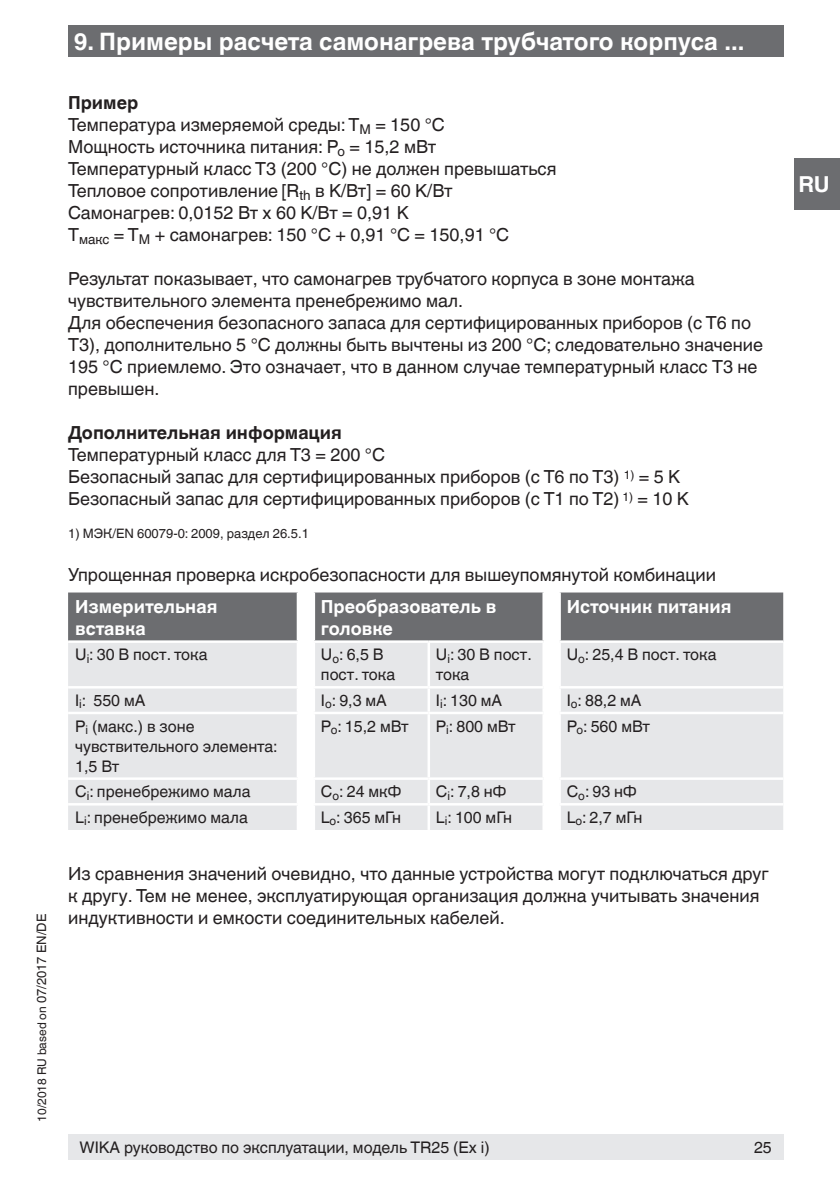
<style>
.page{position:relative;width:840px;height:1191px;background:#fff}
.page>*{position:absolute;margin:0;border:0;box-sizing:border-box;transform-origin:0 0}
.t1{font:700 24px "Helvetica World";color:#fff}
.t2{font:700 22px "Helvetica World";color:#fff}
.t3{font:18px/22px "Helvetica World";color:#231f20}
.t4{font:700 18px/22px "Helvetica World";color:#fff}
.t5{font:700 18px "Helvetica World";color:#231f20}
.t6{font:16px/20px "Helvetica World";color:#231f20}
.t7{font:13px "Helvetica World";color:#231f20}
.t8{font:12px "Helvetica World";color:#231f20}
.s1{font-size:13px}
.s2{font-weight:700}
</style>
<div class="page">
<div style="left:68px;top:26px;width:714px;height:31px;background:#6c6d70"></div>
<div style="left:794px;top:159px;width:45px;height:51px;background:#6c6d70"></div>
<div style="left:68px;top:1134px;width:714px;height:25px;background:#e6e7e9"></div>
<svg style="left:68px;top:592px;width:714px;height:238px;background:#d0d1d3"></svg>
<hr style="left:542px;top:805px;width:2px;height:25px;background:#fff">
<hr style="left:559px;top:803px;width:223px;height:2px;background:#fff">
<hr style="left:558px;top:805px;width:2px;height:25px;background:#fff">
<hr style="left:68px;top:640px;width:230px;height:3px;background:#fff">
<hr style="left:298px;top:640px;width:16px;height:3px;background:#fff">
<hr style="left:314px;top:640px;width:114px;height:3px;background:#fff">
<hr style="left:428px;top:640px;width:115px;height:3px;background:#fff">
<hr style="left:543px;top:640px;width:16px;height:3px;background:#fff">
<hr style="left:559px;top:640px;width:223px;height:3px;background:#fff">
<p class="t8" style="left:35px;top:1121px;width:209px;rotate:-90deg">10/2018 RU based on <span class="s1">07/2017 EN/DE</span></p>
<h1 class="t1" style="left:74px;top:27px;width:671px">9. Примеры расчета самонагрева трубчатого корпуса ...</h1>
<p class="t3" style="left:68px;top:92px;width:489px"><span class="s2">Пример<br></span>Температура измеряемой среды: T<sub>M</sub> = 150 °C<br>Мощность источника питания: P<sub>o</sub> = 15,2 мВт Температурный класс T3 (200 °C) не должен превышаться Тепловое сопротивление [R<sub>th</sub> в K/Вт] = 60 K/Вт Самонагрев: 0,0152 Вт x 60 K/Вт = 0,91 K<br>T<sub>макс</sub> = T<sub>M</sub> + самонагрев: 150 °C + 0,91 °C = 150,91 °C</p>
<p class="t3" style="left:68px;top:268px;width:696px">Результат показывает, что самонагрев трубчатого корпуса в зоне монтажа чувствительного элемента пренебрежимо мал.<br>Для обеспечения безопасного запаса для сертифицированных приборов (с T6 по T3), дополнительно 5 °C должны быть вычтены из 200 °C; следовательно значение 195 °C приемлемо. Это означает, что в данном случае температурный класс Т3 не превышен.</p>
<p class="t5" style="left:68px;top:423px;width:275px">Дополнительная информация</p>
<p class="t3" style="left:68px;top:444px;width:622px">Температурный класс для T3 = 200 °C<br>Безопасный запас для сертифицированных приборов (с T6 по T3) <sup>1)</sup> = 5 K<br>Безопасный запас для сертифицированных приборов (с T1 по T2) <sup>1)</sup> = 10 K</p>
<p class="t7" style="left:68px;top:525px;width:242px">1) МЭК/EN 60079-0: 2009, раздел 26.5.1</p>
<p class="t3" style="left:68px;top:563px;width:649px">Упрощенная проверка искробезопасности для вышеупомянутой комбинации</p>
<p class="t4" style="left:75px;top:595px;width:144px">Измерительная вставка</p>
<p class="t4" style="left:321px;top:595px;width:177px">Преобразователь в головке</p>
<p class="t4" style="left:566px;top:595px;width:166px">Источник питания</p>
<p class="t6" style="left:75px;top:644px;width:134px">U<sub>i</sub>: 30 В пост. тока</p>
<p class="t6" style="left:321px;top:644px;width:76px">U<sub>o</sub>: 6,5 В пост. тока</p>
<p class="t6" style="left:435px;top:644px;width:97px">U<sub>i</sub>: 30 В пост. тока</p>
<p class="t6" style="left:566px;top:644px;width:151px">U<sub>o</sub>: 25,4 В пост. тока</p>
<p class="t6" style="left:75px;top:690px;width:72px">I<sub>i</sub>: 550 мА</p>
<p class="t6" style="left:321px;top:690px;width:67px">I<sub>o</sub>: 9,3 мА</p>
<p class="t6" style="left:435px;top:690px;width:68px">I<sub>i</sub>: 130 мА</p>
<p class="t6" style="left:566px;top:690px;width:76px">I<sub>o</sub>: 88,2 мА</p>
<p class="t6" style="left:75px;top:716px;width:204px">P<sub>i</sub> (макс.) в зоне чувствительного элемента:<br>1,5 Вт</p>
<p class="t6" style="left:321px;top:716px;width:89px">P<sub>o</sub>: 15,2 мВт</p>
<p class="t6" style="left:435px;top:716px;width:81px">P<sub>i</sub>: 800 мВт</p>
<p class="t6" style="left:566px;top:716px;width:85px">P<sub>o</sub>: 560 мВт</p>
<p class="t6" style="left:75px;top:781px;width:177px">C<sub>i</sub>: пренебрежимо мала</p>
<p class="t6" style="left:321px;top:781px;width:82px">C<sub>o</sub>: 24 мкФ</p>
<p class="t6" style="left:435px;top:781px;width:72px">C<sub>i</sub>: 7,8 нФ</p>
<p class="t6" style="left:566px;top:781px;width:71px">C<sub>o</sub>: 93 нФ</p>
<p class="t6" style="left:75px;top:807px;width:174px">L<sub>i</sub>: пренебрежимо мала</p>
<p class="t6" style="left:321px;top:807px;width:81px">L<sub>o</sub>: 365 мГн</p>
<p class="t6" style="left:435px;top:807px;width:78px">L<sub>i</sub>: 100 мГн</p>
<p class="t6" style="left:566px;top:807px;width:77px">L<sub>o</sub>: 2,7 мГн</p>
<p class="t3" style="left:68px;top:862px;width:701px">Из сравнения значений очевидно, что данные устройства могут подключаться друг к другу. Тем не менее, эксплуатирующая организация должна учитывать значения индуктивности и емкости соединительных кабелей.</p>
<p class="t6" style="left:79px;top:1137px;width:411px">WIKA руководство по эксплуатации, модель TR25 (Ex i)</p>
<p class="t6" style="left:753px;top:1137px;width:19px">25</p>
<p class="t2" style="left:798px;top:172px;width:33px">RU</p>
</div>
